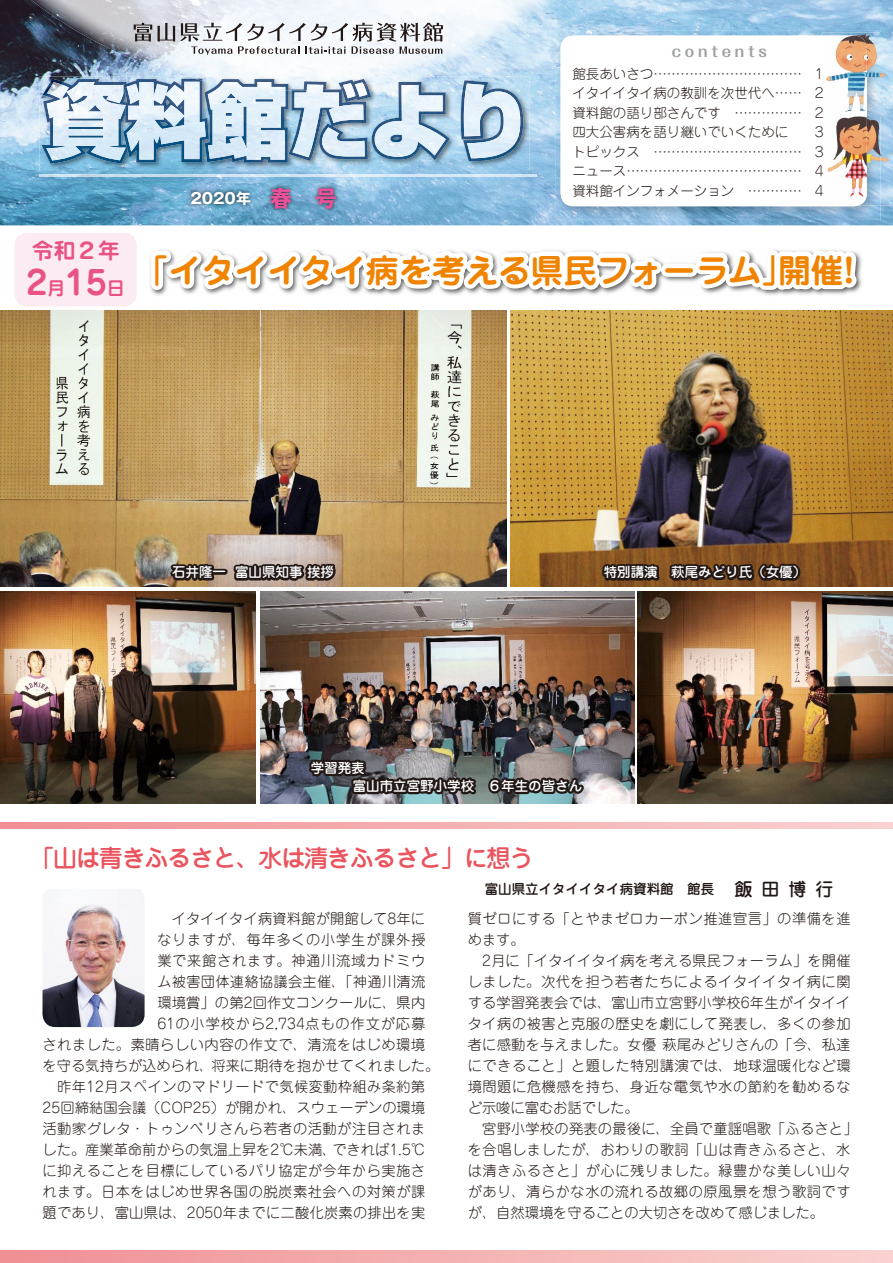
<style>
.page{position:relative;width:893px;height:1263px;background:#fff}
.page>*{position:absolute;margin:0;border:0;box-sizing:border-box;transform-origin:0 0}
.t1{font:700 33px "Jun 501 Pro";color:#f08300}
.t2{font:700 33px "Jun 501 Pro";color:#e95383}
.t3{font:500 24px "Jun 34 Pro";letter-spacing:-.05em;color:#ea545e}
.t4{font:700 21.9px "Jun 501 Pro";color:#e95383}
.t5{font:700 15px "Folk Pro";letter-spacing:.25em;color:#9fa0a0}
.t6{font:700 15px "Gothic MB101 Pro";color:#fff}
.t7{font:300 14.25px/21px "Jun 101 Pro";letter-spacing:.035em;color:#221815}
.t8{font:300 14.25px "Jun 101 Pro";color:#221815}
.t9{font:300 14.25px "Jun 101 Pro";letter-spacing:.01em;color:#221815}
.t10{font:300 14.25px "Jun 101 Pro";letter-spacing:.005em;color:#221815}
.t11{font:300 14.25px "Jun 101 Pro";letter-spacing:.015em;color:#221815}
.t12{font:300 14.25px "Jun 101 Pro";letter-spacing:.06em;color:#221815}
.t13{font:300 13.5px/19.5px "Jun 101 Pro";color:#221815;text-align:justify}
.t14{font:500 13.5px/18px "Jun 34 Pro";color:#fff}
.t15{font:500 13.5px "Jun 34 Pro";color:#221815}
.s1{font-size:18.15px}
.s2{font-size:22.5px;color:#e85298}
.s3{font-size:18px}
</style>
<div class="page">
<img style="left:861px;top:310px;width:32px;height:277px">
<img style="left:0;top:591px;width:255px;height:213px">
<img style="left:638px;top:591px;width:255px;height:213px">
<img style="left:0;top:310px;width:147px;height:277px">
<img style="left:260px;top:607px;width:374px;height:197px">
<svg style="left:0;top:1250px;width:893px;height:13px;background:#f4b0b1"></svg>
<svg style="left:0;top:822px;width:893px;height:6px;background:#f4b0b1"></svg>
<img style="left:43px;top:890px;width:102px;height:137px">
<img style="left:0;top:0;width:893px;height:225px">
<img style="left:31px;top:0;width:524px;height:77px">
<svg style="left:134px;top:23px;width:309px;height:32px"></svg>
<img style="left:40px;top:174px;width:497px;height:2px">
<img style="left:556px;top:31px;width:324px;height:189px">
<div style="left:561px;top:36px;width:306px;height:170px;background:#fff;border-radius:13px"></div>
<img style="left:822px;top:32px;width:69px;height:79px">
<img style="left:822px;top:36px;width:45px;height:161px">
<img style="left:880px;top:111px;width:13px;height:94px">
<img style="left:859px;top:116px;width:21px;height:89px">
<svg style="left:867px;top:111px;width:24px;height:5px"></svg>
<img style="left:822px;top:111px;width:45px;height:5px">
<img style="left:39px;top:77px;width:491px;height:93px">
<img style="left:186px;top:77px;width:215px;height:13px">
<img style="left:41px;top:79px;width:87px;height:85px">
<img style="left:123px;top:79px;width:86px;height:84px">
<svg style="left:194px;top:79px;width:8px;height:2px"></svg>
<img style="left:204px;top:84px;width:84px;height:79px">
<img style="left:218px;top:79px;width:70px;height:11px">
<img style="left:288px;top:84px;width:83px;height:77px">
<img style="left:291px;top:79px;width:76px;height:11px">
<img style="left:372px;top:82px;width:78px;height:78px">
<img style="left:461px;top:80px;width:62px;height:81px">
<img style="left:46px;top:82px;width:160px;height:78px">
<img style="left:208px;top:84px;width:77px;height:76px">
<img style="left:222px;top:82px;width:63px;height:8px">
<svg style="left:343px;top:82px;width:24px;height:16px"></svg>
<img style="left:292px;top:89px;width:71px;height:68px">
<img style="left:307px;top:84px;width:16px;height:6px">
<img style="left:322px;top:127px;width:43px;height:29px">
<img style="left:375px;top:85px;width:71px;height:72px">
<img style="left:464px;top:84px;width:56px;height:74px">
<img style="left:187px;top:183px;width:154px;height:22px">
<img style="left:147px;top:205px;width:714px;height:402px">
<img style="left:305px;top:757px;width:174px;height:41px">
<img style="left:485px;top:730px;width:101px;height:70px">
<div style="left:15px;top:233px;width:122px;height:73px;background:#fcebf3;border-radius:12px"></div>
<h3 class="t4" style="left:32px;top:234px;width:89px">令和２年</h3>
<h1 class="t2" style="left:26px;top:257px;width:100px">2<span class="s1">月</span>15<span class="s1">日</span></h1>
<p class="t6" style="left:190px;top:186px;width:148px">2020年 <span class="s2">春　号</span></p>
<p class="t5" style="left:672px;top:38px;width:97px">contents</p>
<p class="t13" style="left:572px;top:62px;width:255px">館長あいさつ…………………………… １イタイイタイ病の教訓を次世代へ…… ２資料館の語り部さんです …………… ２四大公害病を語り継いでいくために</p>
<p class="t13" style="left:572px;top:121px;width:255px;text-indent:240px">３トピックス　…………………………… ３ニュース………………………………… ４資料館インフォメーション ………… ４</p>
<h1 class="t1" style="left:136px;top:244px;width:720px">「イタイイタイ病を考える県民フォーラム」開催!</h1>
<p class="t14" style="left:172px;top:562px;width:163px">石井隆一 富山県知事 挨拶</p>
<p class="t14" style="left:604px;top:562px;width:204px">特別講演　萩尾みどり氏（女優）</p>
<p class="t14" style="left:311px;top:758px;width:273px">学習発表<br>　　　富山市立宮野小学校　６年生の皆さん</p>
<h2 class="t3" style="left:31px;top:838px;width:504px">「山は青きふるさと、水は清きふるさと」に想う</h2>
<p class="t15" style="left:485px;top:878px;width:350px">富山県立イタイイタイ病資料館　館長　<span class="s3">飯田博行</span></p>
<p class="t7" style="left:468px;top:906px;width:391px">質ゼロにする「とやまゼロカーボン推進宣言」の準備を進めます。<br>　2月に「イタイイタイ病を考える県民フォーラム」を開催しました。次代を担う若者たちによるイタイイタイ病に関する学習発表会では、富山市立宮野小学校6年生がイタイイタイ病の被害と克服の歴史を劇にして発表し、多くの参加者に感動を与えました。女優 萩尾みどりさんの「今、私達にできること」と題した特別講演では、地球温暖化など環境問題に危機感を持ち、身近な電気や水の節約を勧めるなど示唆に富むお話でした。<br>　宮野小学校の発表の最後に、全員で童謡唱歌「ふるさと」を合唱しましたが、おわりの歌詞「山は青きふるさと、水は清きふるさと」が心に残りました。緑豊かな美しい山々があり、清らかな水の流れる故郷の原風景を想う歌詞ですが、自然環境を守ることの大切さを改めて感じました。</p>
<p class="t9" style="left:157px;top:907px;width:269px">　イタイイタイ病資料館が開館して8年に</p>
<p class="t7" style="left:157px;top:927px;width:269px">なりますが、毎年多くの小学生が課外授</p>
<p class="t7" style="left:157px;top:948px;width:269px">業で来館されます。神通川流域カドミウ</p>
<p class="t7" style="left:157px;top:969px;width:269px">ム被害団体連絡協議会主催、「神通川清流</p>
<p class="t9" style="left:157px;top:991px;width:269px">環境賞」の第2回作文コンクールに、県内</p>
<p class="t12" style="left:157px;top:1012px;width:269px">61の小学校から2,734点もの作文が応募</p>
<p class="t7" style="left:43px;top:1032px;width:384px">されました。素晴らしい内容の作文で、清流をはじめ環境</p>
<p class="t8" style="left:43px;top:1054px;width:398px">を守る気持ちが込められ、将来に期待を抱かせてくれました。</p>
<p class="t7" style="left:43px;top:1074px;width:384px">　昨年12月スペインのマドリードで気候変動枠組み条約第</p>
<p class="t10" style="left:43px;top:1096px;width:384px">25回締結国会議（COP25）が開かれ、スウェーデンの環境</p>
<p class="t7" style="left:43px;top:1116px;width:384px">活動家グレタ・トゥンベリさんら若者の活動が注目されま</p>
<p class="t8" style="left:43px;top:1138px;width:384px">した。産業革命前からの気温上昇を2℃未満、できれば1.5℃</p>
<p class="t7" style="left:43px;top:1158px;width:384px">に抑えることを目標にしているパリ協定が今年から実施さ</p>
<p class="t7" style="left:43px;top:1179px;width:384px">れます。日本をはじめ世界各国の脱炭素社会への対策が課</p>
<p class="t11" style="left:43px;top:1201px;width:384px">題であり、富山県は、2050年までに二酸化炭素の排出を実</p>
</div>
